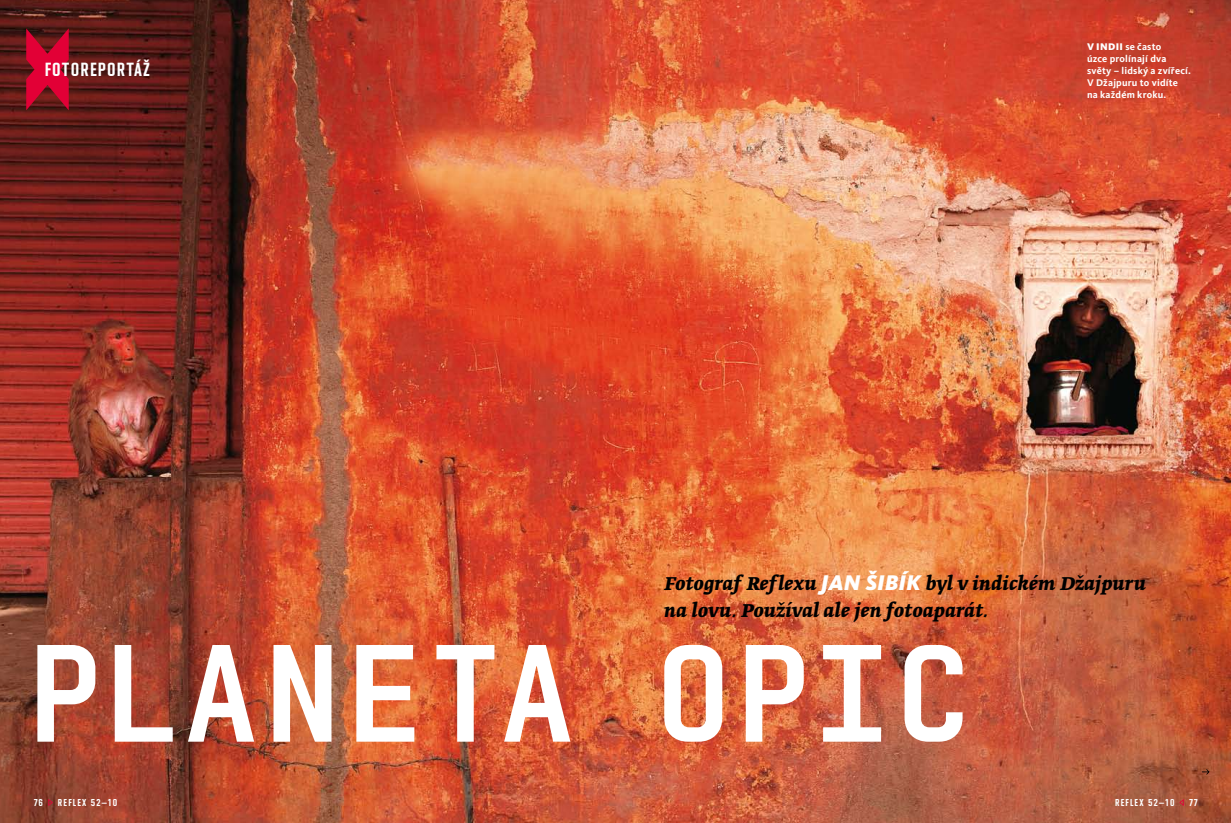
<style>
.page{position:relative;width:1231px;height:823px;background:#fff}
.page>*{position:absolute;margin:0;border:0;box-sizing:border-box;transform-origin:0 0}
.t1{font:138px "Vafle Mono";letter-spacing:-.02em;color:#fff}
.t2{font:italic 700 22px/27px "Greta Text";letter-spacing:.01em;color:#000}
.t3{font:19px "Vafle Condensed";letter-spacing:.06em;color:#fff}
.t4{font:700 10px/12px "Kievit Pro";letter-spacing:.02em;color:#fff}
.t5{font:10px "Vafle Condensed";letter-spacing:.12em;color:#fff}
.s1{font-weight:900}
.s2{font-family:"Kievit Pro";font-weight:900;color:#fff}
.s3{font-family:"Vafle Picto";color:#e20036}
</style>
<div class="page">
<img style="left:0;top:0;width:1230px;height:822px">
<svg style="left:1201px;top:768px;width:8px;height:6px"></svg>
<svg style="left:26px;top:28px;width:43px;height:82px;background:#af092a"></svg>
<h3 class="t3" style="left:45px;top:58px;width:107px">FOTOREPORTÁŽ</h3>
<h3 class="t3" style="left:45px;top:58px;width:75px">R ZHOVOR</h3>
<p class="t4" style="left:1086px;top:41px;width:105px"><span class="s1">V Indii</span> se často<br>úzce prolínají dva světy – lidský a zvířecí.<br>V Džajpuru to vidíte na každém kroku.</p>
<h2 class="t2" style="left:663px;top:571px;width:483px">Fotograf Reflexu <span class="s2">JAN ŠIBÍK</span> byl v indickém Džajpuru na lovu. Používal ale jen fotoaparát.</h2>
<h1 class="t1" style="left:25px;top:608px;width:951px">PLANETA OPIC</h1>
<p class="t5" style="left:34px;top:796px;width:85px">76 <span class="s3">X</span> REFLEX 52–10</p>
<p class="t5" style="left:1114px;top:796px;width:84px">REFLEX 52–10 <span class="s3">`</span> 77</p>
</div>
